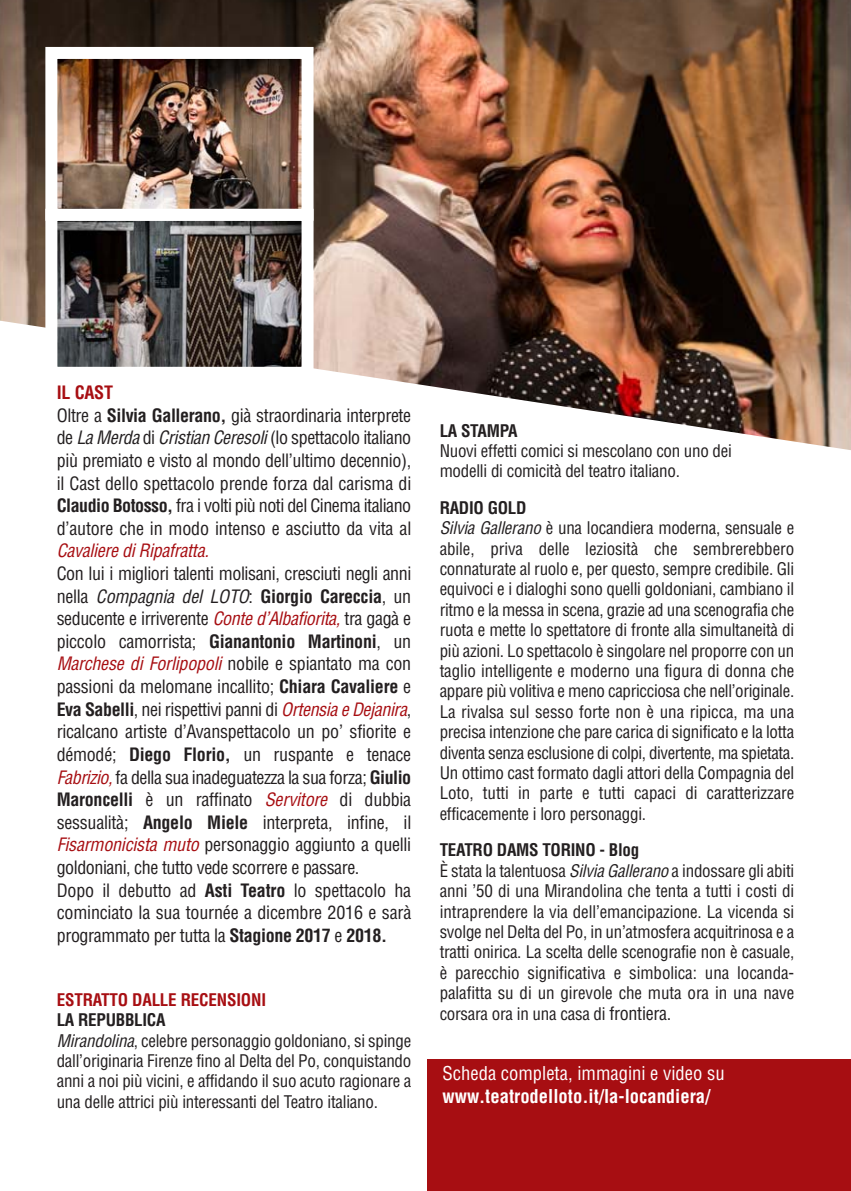
<style>
.page{position:relative;width:851px;height:1191px;background:#fff}
.page>*{position:absolute;margin:0;border:0;box-sizing:border-box;transform-origin:0 0}
.t1{font:700 condensed 18.6px "Helvetica";color:#fff}
.t2{font:condensed 18.6px "Helvetica";color:#fff}
.t3{font:condensed 18px/22.6px "Helvetica";letter-spacing:-.015em;color:#231f20}
.t4{font:italic condensed 18px "Helvetica";color:#a70e12}
.t5{font:condensed 17px/20.4px "Helvetica";letter-spacing:-.015em;color:#231f20}
.t6{font:700 condensed 17px "Helvetica";letter-spacing:-.01em;color:#a70e12}
.t7{font:700 condensed 17px "Helvetica";letter-spacing:-.015em;color:#231f20}
.s1{font-weight:700;color:#a70e12}
.s2{font-weight:700}
.s3{font-style:italic}
.s4{font-style:italic;color:#a70e12}
.s5{font-size:18px}
</style>
<div class="page">
<div style="left:428px;top:1059px;width:422px;height:132px;background:#a70e12"></div>
<img style="left:0;top:0;width:850px;height:450px">
<img style="left:58px;top:222px;width:242px;height:144px">
<div style="left:45px;top:209px;width:268px;height:170px;border:12px solid #fff"></div>
<img style="left:58px;top:60px;width:242px;height:148px">
<div style="left:45px;top:47px;width:268px;height:174px;border:12px solid #fff"></div>
<p class="t3" style="left:57px;top:383px;width:356px"><span class="s1">IL CAST<br></span>Oltre a <span class="s2">Silvia Gallerano,</span> già straordinaria interprete de <span class="s3">La Merda</span>di <span class="s3">Cristian Ceresoli</span>(lo spettacolo italiano più premiato e visto al mondo dell’ultimo decennio), il Cast dello spettacolo prende forza dal carisma di <span class="s2">Claudio Botosso,</span> fra i volti più noti del Cinema italiano d’autore che in modo intenso e asciutto da vita al</p>
<p class="t4" style="left:57px;top:544px;width:157px">Cavaliere diRipafratta.</p>
<p class="t3" style="left:57px;top:563px;width:356px">Con lui i migliori talenti molisani, cresciuti negli anni nella <span class="s3">Compagnia del LOTO</span>: <span class="s2">Giorgio Careccia</span>, un seducente e irriverente <span class="s4">Conte d’Albafiorita,</span>tra gagà e piccolo camorrista; <span class="s2">Gianantonio Martinoni</span>, un <span class="s4">Marchese di Forlipopoli</span> n o b i l e e s p i a n t at o m a c o n passioni da melomane incallito; <span class="s2">Chiara Cavaliere</span> e <span class="s2">Eva Sabelli</span>, nei rispettivi panni di <span class="s4">Ortensia e Dejanira</span>, ricalcano artiste d’Avanspettacolo un po’ sfiorite e démodé; <span class="s2">Diego Florio,</span> un ruspante e tenace <span class="s4">Fabrizio,</span>fa della sua inadeguatezza la sua forza; <span class="s2">Giulio Maroncelli</span> è un raffinato <span class="s4">Servitore</span> di dubbia sessualità; <span class="s2">Angelo Miele</span> interpreta, infine, il <span class="s4">Fisarmonicista muto</span> personaggio aggiunto a quelli goldoniani, che tutto vede scorrere e passare.<br>Dopo il debutto ad <span class="s2">Asti Teatro</span> lo spettacolo ha cominciato la sua tournée a dicembre 2016 e sarà programmato per tutta la <span class="s2">Stagione 2017</span> e <span class="s2">2018.</span></p>
<p class="t6" style="left:57px;top:993px;width:211px">ESTRATTO DALLE RECENSIONI</p>
<p class="t5" style="left:57px;top:1011px;width:356px"><span class="s2">LA REPUBBLICA<br></span><span class="s3">Mirandolina</span>, celebre personaggio goldoniano, si spinge dall’originaria Firenze fino al Delta del Po, conquistando anni a noi più vicini, e affidando il suo acuto ragionare a una delle attrici più interessanti del Teatro italiano.</p>
<p class="t7" style="left:439px;top:424px;width:80px">LA STAMPA</p>
<p class="t5" style="left:439px;top:442px;width:293px">Nuovi effetti comici si mescolano con uno dei modelli di comicità del teatro italiano.</p>
<p class="t5" style="left:439px;top:499px;width:356px"><span class="s2">RADIO GOLD<br></span><span class="s3">Silvia Gallerano</span>è una locandiera moderna, sensuale e abile, priva delle leziosità che sembrerebbero connaturate al ruolo e, per questo, sempre credibile. Gli equivoci e i dialoghi sono quelli goldoniani, cambiano il ritmo e la messa in scena, grazie ad una scenografia che ruota e mette lo spettatore di fronte alla simultaneità di più azioni. Lo spettacolo è singolare nel proporre con un taglio intelligente e moderno una figura di donna che appare più volitiva e meno capricciosa che nell’originale.<br>La rivalsa sul sesso forte non è una ripicca, ma una precisa intenzione che pare carica di significato e la lotta diventa senza esclusione di colpi, divertente, ma spietata.<br>Un ottimo cast formato dagli attori della Compagnia del Loto, tutti in parte e tutti capaci di caratterizzare efficacemente i loro personaggi.</p>
<p class="t5" style="left:439px;top:841px;width:356px"><span class="s2">TEATRO DAMS TORINO - Blog<br></span>È stata la talentuosa <span class="s3">Silvia Gallerano</span>a indossare gli abiti anni ’50 di una Mirandolina che tenta a tutti i costi di intraprendere la via dell’emancipazione. La vicenda si svolge nel Delta del Po, in un’atmosfera acquitrinosa e a tratti onirica. La scelta delle scenografie non è casuale, è parecchio significativa e simbolica: una locanda&shy;palafitta su di un girevole che muta ora in una nave corsara ora in una casa di <span class="s5">frontiera.</span></p>
<p class="t2" style="left:442px;top:1066px;width:283px">Scheda completa, immagini e video su</p>
<p class="t1" style="left:442px;top:1088px;width:269px">www.teatrodelloto.it/la-locandiera/</p>
</div>
